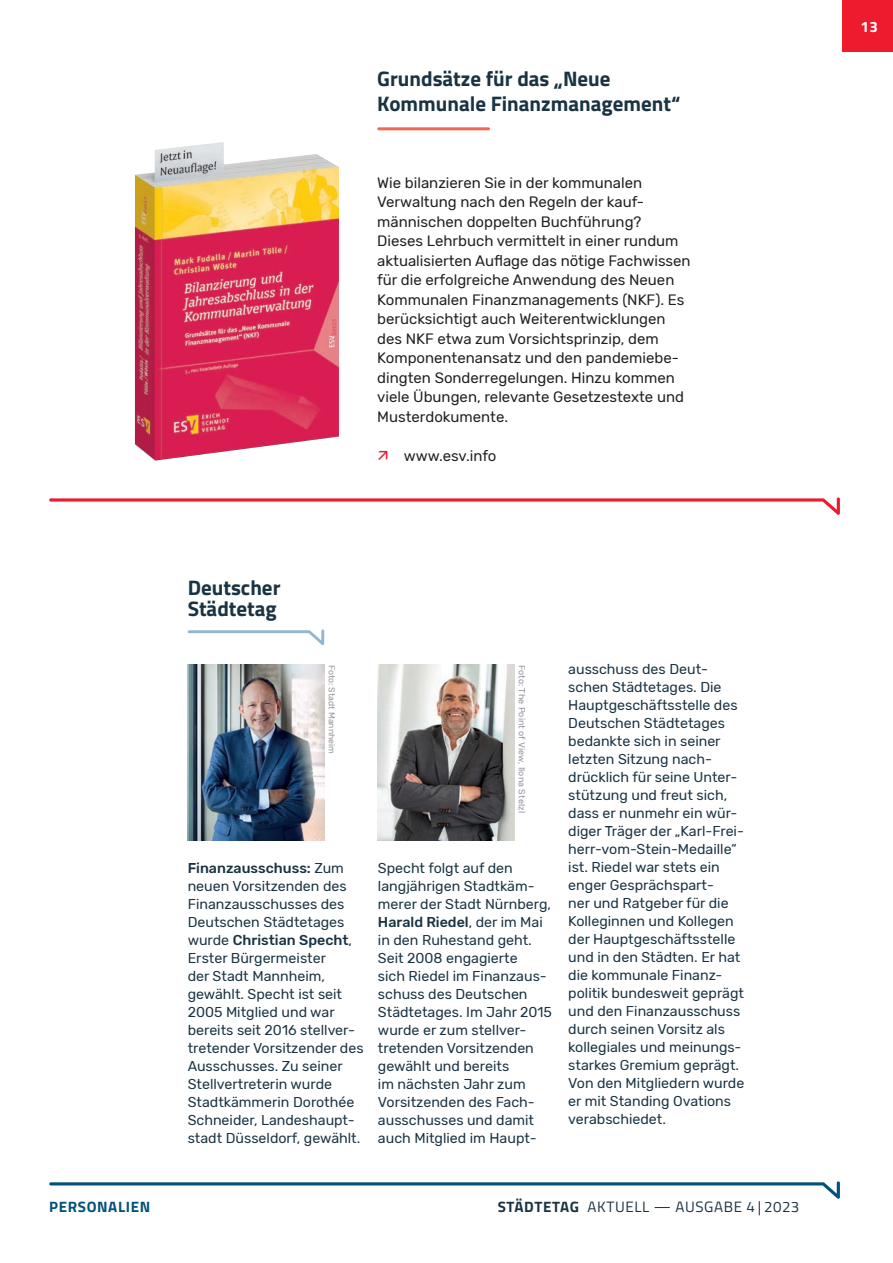
<style>
.page{position:relative;width:893px;height:1263px;background:#fff}
.page>*{position:absolute;margin:0;border:0;box-sizing:border-box;transform-origin:0 0}
.t1{font:700 21px/21px "Titillium Web";color:#1a3343}
.t2{font:15px/19.5px "Rubik";color:#231f20}
.t3{font:15px "Titillium Web";letter-spacing:.04em;color:#1a3343}
.t4{font:700 15px "Titillium Web";letter-spacing:.04em;color:#00527a}
.t5{font:700 15px "Titillium Web";color:#fff}
.t6{font:14.25px/18px "Rubik";color:#1a3343}
.t7{font:9px "Rubik";letter-spacing:.01em;color:#939598}
.t8{font:8.7px "Rubik";color:#939598}
.s1{font-weight:500}
.s2{font-weight:700}
</style>
<div class="page">
<div style="left:842px;top:0;width:51px;height:51px;background:#ee1a2e"></div>
<svg style="left:49px;top:1181px;width:791px;height:18px"></svg>
<svg style="left:188px;top:629px;width:136px;height:16px"></svg>
<img style="left:188px;top:665px;width:136px;height:175px">
<img style="left:378px;top:665px;width:136px;height:175px">
<hr style="left:379px;top:127px;width:110px;height:3px;background:#f26654">
<img style="left:135px;top:142px;width:204px;height:319px">
<svg style="left:49px;top:497px;width:791px;height:18px"></svg>
<h1 class="t1" style="left:377px;top:65px;width:305px;line-height:25.2px">Grundsätze für das „Neue<br>Kommunale Finanzmanagement“</h1>
<p class="t2" style="left:377px;top:173px;width:315px">Wie bilanzieren Sie in der kommunalen Verwaltung nach den Regeln der kauf&shy;männischen doppelten Buchführung?<br>Dieses Lehrbuch vermittelt in einer rundum aktualisierten Auflage das nötige Fachwissen für die erfolgreiche Anwendung des Neuen Kommunalen Finanzmanagements (NKF). Es berücksichtigt auch Weiterentwicklungen des NKF etwa zum Vorsichtsprinzip, dem Komponentenansatz und den pandemiebe&shy;dingten Sonderregelungen. Hinzu kommen viele Übungen, relevante Gesetzestexte und Musterdokumente.</p>
<p class="t2" style="left:404px;top:446px;width:94px">www.esv.info</p>
<h1 class="t1" style="left:188px;top:576px;width:94px">Deutscher<br>Städtetag</h1>
<p class="t8" style="left:337px;top:665px;width:91px;rotate:90deg">Foto: Stadt Mannheim</p>
<p class="t7" style="left:527px;top:665px;width:150px;rotate:90deg">Foto: The Point of View, Ilona Stelzl</p>
<p class="t6" style="left:188px;top:859px;width:177px"><span class="s1">Finanzausschuss:</span> Zum neuen Vorsitzenden des<br>Finanzausschusses des<br>Deutschen Städtetages wurde <span class="s1">Christian Specht</span>,<br>Erster Bürgermeister<br>der Stadt Mannheim, gewählt. Specht ist seit<br>2005 Mitglied und war bereits seit 2016 stellver&shy;tretender Vorsitzender des<br>Ausschusses. Zu seiner<br>Stellvertreterin wurde<br>Stadtkämmerin Dorothée<br>Schneider, Landeshaupt&shy;stadt Düsseldorf, gewählt.</p>
<p class="t6" style="left:378px;top:859px;width:176px">Specht folgt auf den langjährigen Stadtkäm&shy;merer der Stadt Nürnberg,<br><span class="s1">Harald Riedel</span>, der im Mai in den Ruhestand geht.<br>Seit 2008 engagierte<br>sich Riedel im Finanzaus&shy;schuss des Deutschen<br>Städtetages. Im Jahr 2015 wurde er zum stellver&shy;tretenden Vorsitzenden gewählt und bereits<br>im nächsten Jahr zum<br>Vorsitzenden des Fach&shy;ausschusses und damit auch Mitglied im Haupt-</p>
<p class="t6" style="left:568px;top:660px;width:178px">ausschuss des Deut&shy;schen Städtetages. Die<br>Hauptgeschäftsstelle des<br>Deutschen Städtetages bedankte sich in seiner letzten Sitzung nach&shy;drücklich für seine Unter&shy;stützung und freut sich, dass er nunmehr ein wür&shy;diger Träger der „Karl-Frei&shy;herr-vom-Stein-Medaille“ ist. Riedel war stets ein enger Gesprächspart-<br>ner und Ratgeber für die<br>Kolleginnen und Kollegen der Hauptgeschäftsstelle und in den Städten. Er hat die kommunale Finanz&shy;politik bundesweit geprägt und den Finanzausschuss durch seinen Vorsitz als kollegiales und meinungs&shy;starkes Gremium geprägt.<br>Von den Mitgliedern wurde er mit Standing Ovations verabschiedet.</p>
<p class="t4" style="left:49px;top:1195px;width:102px">PERSONALIEN</p>
<p class="t3" style="left:498px;top:1196px;width:303px"><span class="s2">STÄDTETAG</span> AKTUELL — AUSGABE 4 | 2023</p>
<p class="t5" style="left:861px;top:16px;width:19px">13</p>
</div>
